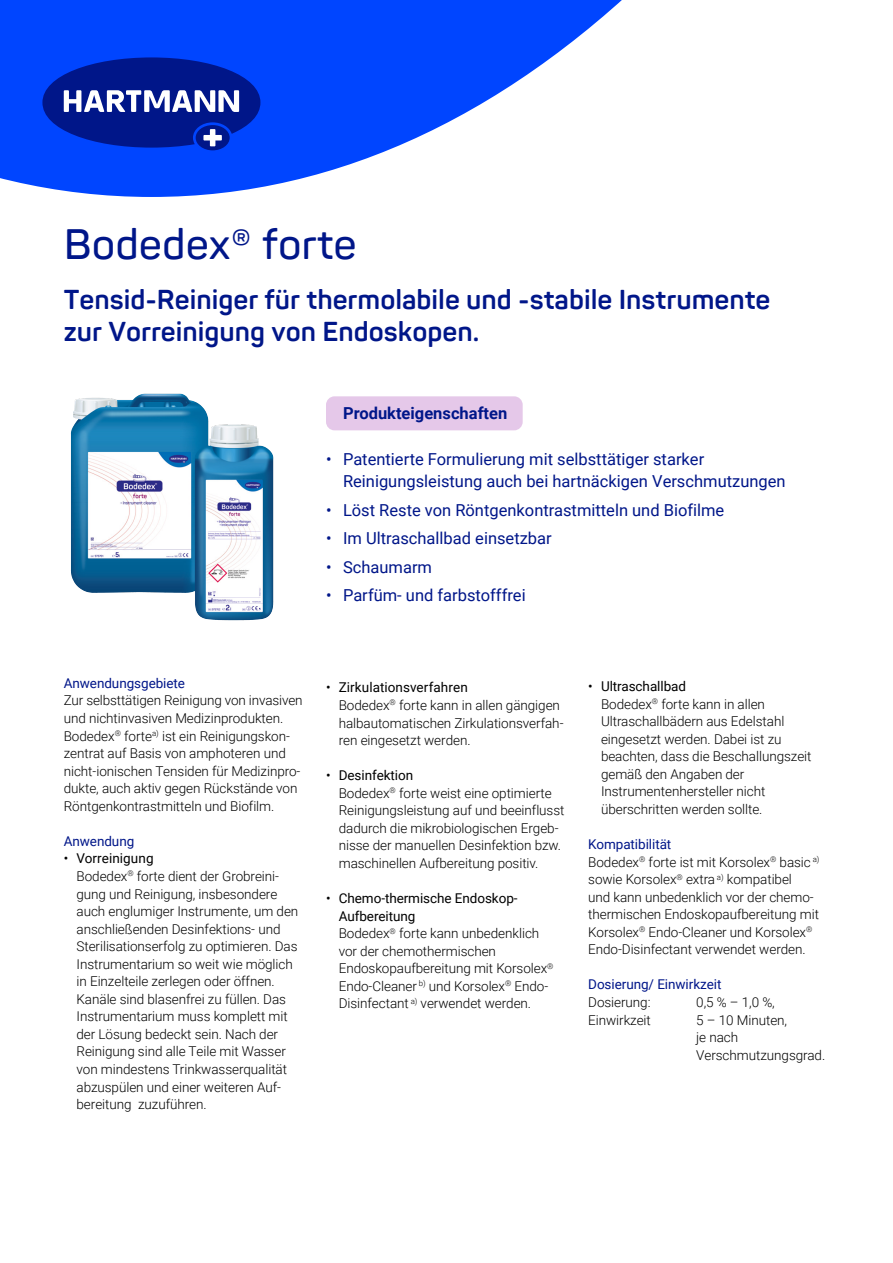
<style>
.page{position:relative;width:893px;height:1263px;background:#fff}
.page>*{position:absolute;margin:0;border:0;box-sizing:border-box;transform-origin:0 0}
.BU{font:600 42px "Panton";color:#001689}
.t1{font:700 27px "Panton";color:#001689}
.t2{font:16.5px/22.5px "Roboto";color:#001689}
.t3{font:700 16.5px "Roboto";color:#001689}
.t4{font:300 13.5px/17.5px "Roboto";letter-spacing:-.005em;color:#000}
.t5{font:13.5px/17.5px "Roboto";letter-spacing:-.005em;color:#000}
.t6{font:13.5px "Roboto";letter-spacing:-.005em;color:#001689}
</style>
<div class="page">
<div style="left:326px;top:396px;width:197px;height:34px;background:#e5c8e9;border-radius:9px"></div>
<img style="left:71px;top:393px;width:160px;height:227px">
<svg style="left:0;top:0;width:622px;height:197px;fill:#0045ff"></svg>
<div style="left:196px;top:125px;width:34px;height:25px;background:#001689;border-radius:50%"></div>
<svg style="left:42px;top:57px;width:218px;height:91px;background:#1d3aaf"></svg>
<p class="BU" style="left:64px;top:219px;width:294px">Bodedex® forte</p>
<p class="t1" style="left:64px;top:282px;width:708px">Tensid-Reiniger für thermolabile und -stabile Instrumente</p>
<p class="t1" style="left:64px;top:315px;width:417px">zur Vorreinigung von Endoskopen.</p>
<p class="t3" style="left:343px;top:402px;width:166px">Produkteigenschaften</p>
<p class="t2" style="left:343px;top:447px;width:444px;text-indent:-17px">• Patentierte Formulierung mit selbsttätiger starker<br>Reinigungsleistung auch bei hartnäckigen Verschmutzungen</p>
<p class="t2" style="left:326px;top:498px;width:400px">• Löst Reste von Röntgenkontrastmitteln und Biofilme</p>
<p class="t2" style="left:326px;top:527px;width:227px">• Im Ultraschallbad einsetzbar</p>
<p class="t2" style="left:326px;top:555px;width:108px">• Schaumarm</p>
<p class="t2" style="left:326px;top:584px;width:201px">• Parfüm- und farbstofffrei</p>
<p class="t6" style="left:64px;top:674px;width:123px">Anwendungsgebiete</p>
<p class="t4" style="left:64px;top:691px;width:240px">Zur selbsttätigen Reinigung von invasiven und nichtinvasiven Medizinprodukten.<br>Bodedex<sup>®</sup> forte<sup>a)</sup> ist ein Reinigungskon&shy;zentrat auf Basis von amphoteren und nicht-ionischen Tensiden für Medizinpro&shy;dukte, auch aktiv gegen Rückstände von Röntgenkontrastmitteln und Biofilm.</p>
<p class="t6" style="left:64px;top:831px;width:72px">Anwendung</p>
<p class="t5" style="left:64px;top:849px;width:91px">• Vorreinigung</p>
<p class="t4" style="left:77px;top:867px;width:223px">Bodedex<sup>®</sup> forte dient der Grobreini&shy;gung und Reinigung, insbesondere auch englumiger Instrumente, um den anschließenden Desinfektions- und Sterilisationserfolg zu optimieren. Das Instrumentarium so weit wie möglich in Einzelteile zerlegen oder öffnen.<br>Kanäle sind blasenfrei zu füllen. Das Instrumentarium muss komplett mit der Lösung bedeckt sein. Nach der Reinigung sind alle Teile mit Wasser von mindestens Trinkwasserqualität abzuspülen und einer weiteren Auf&shy;bereitung zuzuführen.</p>
<p class="t5" style="left:326px;top:678px;width:143px">• Zirkulationsverfahren</p>
<p class="t4" style="left:339px;top:696px;width:226px">Bodedex<sup>®</sup> forte kann in allen gängigen halbautomatischen Zirkulationsverfah&shy;ren eingesetzt werden.</p>
<p class="t5" style="left:326px;top:766px;width:89px">• Desinfektion</p>
<p class="t4" style="left:339px;top:784px;width:227px">Bodedex<sup>®</sup> forte weist eine optimierte Reinigungsleistung auf und beeinflusst dadurch die mikrobiologischen Ergeb&shy;nisse der manuellen Desinfektion bzw. maschinellen Aufbereitung positiv.</p>
<p class="t5" style="left:339px;top:889px;width:180px;text-indent:-13px">• Chemo-thermische Endoskop-<br>Aufbereitung</p>
<p class="t4" style="left:339px;top:924px;width:216px">Bodedex<sup>®</sup> forte kann unbedenklich vor der chemothermischen Endoskopaufbereitung mit Korsolex<sup>® </sup>Endo-Cleaner <sup>b)</sup> und Korsolex<sup>®</sup> Endo-Disinfectant <sup>a)</sup> verwendet werden.</p>
<p class="t5" style="left:588px;top:677px;width:99px">• Ultraschallbad</p>
<p class="t4" style="left:601px;top:694px;width:212px">Bodedex<sup>®</sup> forte kann in allen<br>Ultraschallbädern aus Edelstahl eingesetzt werden. Dabei ist zu beachten, dass die Beschallungszeit gemäß den Angaben der<br>Instrumentenhersteller nicht überschritten werden sollte.</p>
<p class="t6" style="left:588px;top:835px;width:85px">Kompatibilität</p>
<p class="t4" style="left:588px;top:852px;width:233px">Bodedex<sup>®</sup> forte ist mit Korsolex<sup>®</sup> basic <sup>a) </sup>sowie Korsolex<sup>®</sup> extra <sup>a)</sup> kompatibel<br>und kann unbedenklich vor der chemo&shy;thermischen Endoskopaufbereitung mit Korsolex<sup>®</sup> Endo-Cleaner und Korsolex<sup>® </sup>Endo-Disinfectant verwendet werden.</p>
<p class="t6" style="left:588px;top:975px;width:135px">Dosierung/ Einwirkzeit</p>
<p class="t4" style="left:588px;top:993px;width:64px">Dosierung:</p>
<p class="t4" style="left:696px;top:993px;width:80px">0,5 % – 1,0 %,</p>
<p class="t4" style="left:588px;top:1010px;width:64px">Einwirkzeit</p>
<p class="t4" style="left:696px;top:1010px;width:92px">5 – 10 Minuten,</p>
<p class="t4" style="left:696px;top:1028px;width:43px">je nach</p>
<p class="t4" style="left:696px;top:1045px;width:130px">Verschmutzungsgrad.</p>
</div>
